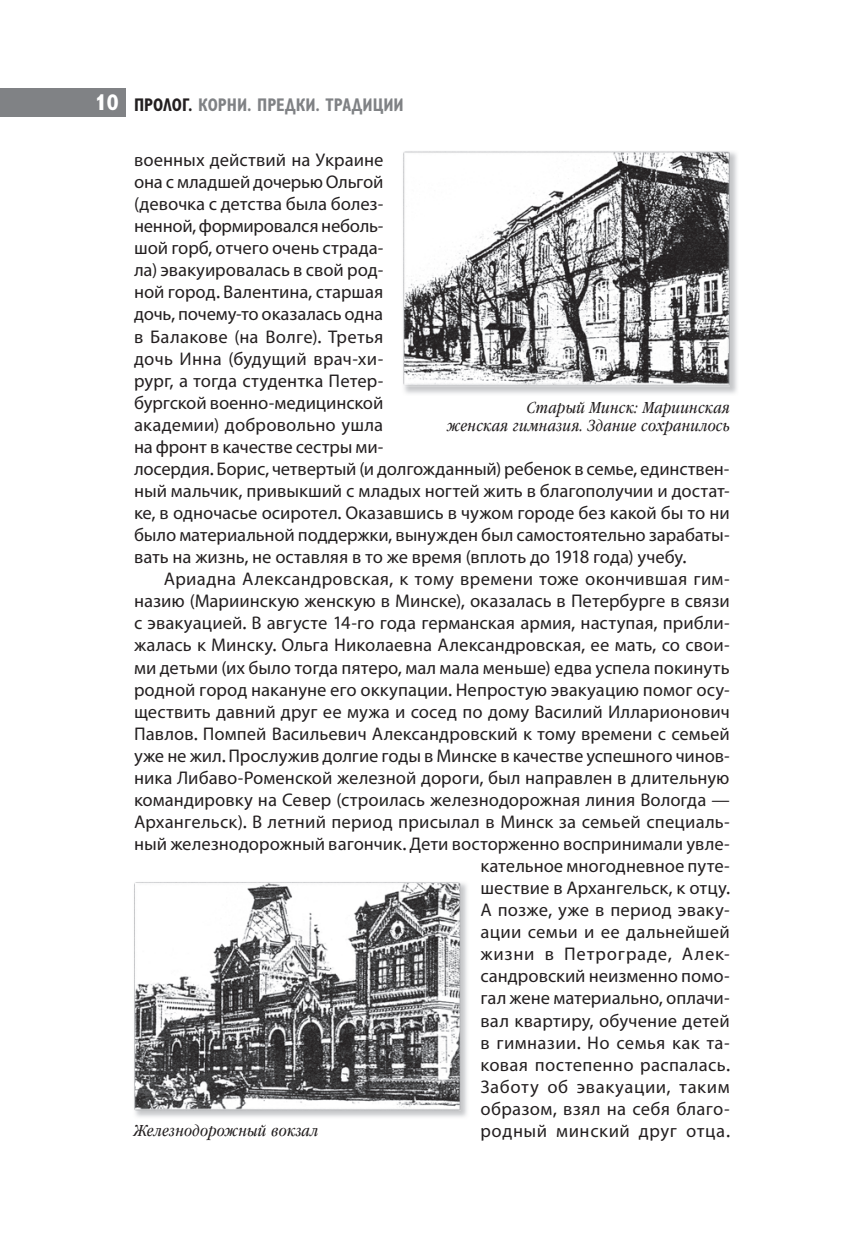
<style>
.page{position:relative;width:844px;height:1241px;background:#fff}
.page>*{position:absolute;margin:0;border:0;box-sizing:border-box;transform-origin:0 0}
.t1{font:18.38px/22.1px "Rosbank Sans TT Regular";color:#231f20}
.t2{font:700 18.38px "Gill Sans Cond C";color:#808285;scale:.9 1}
.t3{font:italic 15.75px/18.9px "Garamond Book Narrow C";letter-spacing:.02em;color:#231f20;text-align:right}
.s1{font-family:"Gill Sans C";font-size:22.75px;color:#fff}
.s2{color:#231f20}
</style>
<div class="page">
<div style="left:0;top:88px;width:125px;height:29px;background:#808285"></div>
<img style="left:404px;top:151px;width:333px;height:243px">
<img style="left:403px;top:151px;width:326px;height:235px">
<img style="left:134px;top:883px;width:333px;height:234px">
<img style="left:134px;top:882px;width:326px;height:228px">
<p class="t2" style="left:95px;top:98px;width:345px"><span class="s1">10</span> <span class="s2">ПРОЛОГ.</span> КОРНИ. ПРЕДКИ. ТРАДИЦИИ</p>
<p class="t1" style="left:134px;top:150px;width:597px">военных действий на Украине<br>она с младшей дочерью Ольгой<br>(девочка с детства была болез-<br>ненной, формировался неболь-<br>шой горб, отчего очень страда-<br>ла) эвакуировалась в свой род-<br>ной город. Валентина, старшая<br>дочь, почему-то оказалась одна<br>в Балакове (на Волге). Третья<br>дочь Инна (будущий врач- хи-<br>рург, а тогда студентка Пе тер-<br>бургской военно-медицинской<br>академии) добровольно ушла<br>на фронт в качестве сестры ми-<br>лосердия. Борис, четвертый (и долгожданный) ребенок в семье, единствен&shy;ный мальчик, привыкший с младых ногтей жить в благополучии и достат&shy;ке, в одночасье осиротел. Оказавшись в чужом городе без какой бы то ни было материальной поддержки, вынужден был самостоятельно зарабаты&shy;вать на жизнь, не оставляя в то же время (вплоть до 1918 года) учебу.</p>
<p class="t1" style="left:134px;top:569px;width:597px;text-align:right">Ариадна Александровская, к тому времени тоже окончившая гим&shy;назию (Мариинскую женскую в Минске), оказалась в Петербурге в связи с эвакуацией. В августе 14-го года германская армия, наступая, прибли&shy;жалась к Минску. Ольга Николаевна Александровская, ее мать, со свои&shy;ми детьми (их было тогда пятеро, мал мала меньше) едва успела покинуть родной город накануне его оккупации. Непростую эвакуацию помог осу&shy;ществить давний друг ее мужа и сосед по дому Василий Илларионович Павлов. Помпей Васильевич Александровский к тому времени с семьей уже не жил. Прослужив долгие годы в Минске в качестве успешного чинов&shy;ника Либаво-Роменской железной дороги, был направлен в длительную командировку на Север (строилась железнодорожная линия Вологда — Архангельск). В летний период присылал в Минск за семьей специаль&shy;ный железнодорожный вагончик. Дети восторженно воспринимали увле&shy;кательное многодневное путе-<br>шествие в Архангельск, к отцу.<br>А позже, уже в период эваку-<br>ации семьи и ее дальнейшей<br>жизни в Петрограде, Алек-<br>санд ровский неизменно помо-<br>гал жене материально, оплачи-<br>вал квартиру, обучение детей<br>в гимназии. Но семья как та-<br>ковая постепенно распалась.<br>Заботу об эвакуации, таким<br>образом, взял на себя благо-<br>родный минский друг отца.</p>
<p class="t3" style="left:447px;top:399px;width:284px">Старый Минск: Мариинская<br>женская гимназия. Здание сохранилось</p>
<p class="t3" style="left:134px;top:1122px;width:186px">Железнодорожный вокзал</p>
</div>
